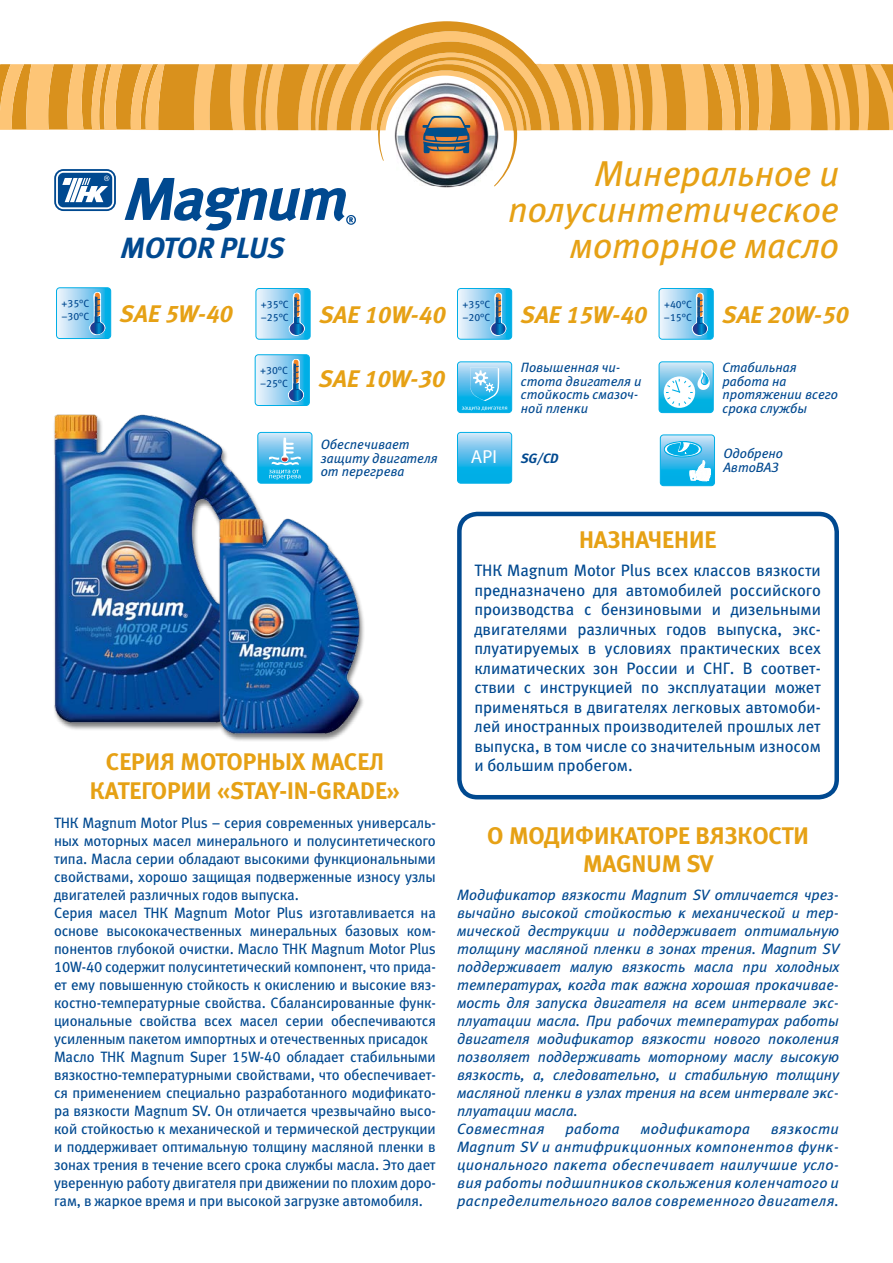
<style>
.page{position:relative;width:893px;height:1263px;background:#fff}
.page>*{position:absolute;margin:0;border:0;box-sizing:border-box;transform-origin:0 0}
.t1{font:italic 36px/36px "Meta Book LFC";color:#e6a115;text-align:right}
.t2{font:italic 29.25px "Meta Bold LFC";letter-spacing:-.01em;color:#004990}
.t3{font:24px/28.8px "Meta Bold LFC";color:#e6a115;text-align:center}
.t4{font:italic 24px "Meta Bold LFC";color:#e6a115}
.t5{font:18.9px "Myriad Pro";color:#fff}
.t6{font:16.5px/19.5px "Meta Book LFC";color:#004990;text-align:justify}
.t7{font:15px/18px "Meta Book LFC";letter-spacing:-.01em;color:#004990}
.t8{font:italic 15px/18px "Meta Book LFC";color:#004990}
.t9{font:italic 15px "Meta Book LFC";letter-spacing:.02em;color:#004990}
.t10{font:italic 13.5px/13.5px "Meta Book LFC";color:#004990}
.t11{font:italic 13.5px "Meta Bold LFC";color:#004990}
.t12{font:10.5px/13.5px "Meta Book LFC";color:#004990}
</style>
<div class="page">
<svg style="left:0;top:21px;width:893px;height:210px"></svg>
<div style="left:53px;top:415px;width:313px;height:327px;background:#000;opacity:.5"></div>
<img style="left:53px;top:414px;width:221px;height:312px">
<img style="left:215px;top:515px;width:148px;height:223px">
<svg style="left:255px;top:355px;width:55px;height:51px;background:#85c6e6"></svg>
<svg style="left:256px;top:288px;width:55px;height:52px;background:#85c6e6"></svg>
<svg style="left:457px;top:288px;width:56px;height:52px;background:#84c7e6"></svg>
<svg style="left:659px;top:288px;width:55px;height:52px;background:#84c6e6"></svg>
<div style="left:659px;top:361px;width:55px;height:52px;border:1px solid #00aee6;border-radius:3px"></div>
<svg style="left:659px;top:362px;width:54px;height:51px"></svg>
<div style="left:457px;top:512px;width:382px;height:287px;border:4px solid #004990;border-radius:18px"></div>
<svg style="left:457px;top:362px;width:55px;height:51px;background:#5bc4ed"></svg>
<svg style="left:660px;top:435px;width:54px;height:51px;background:#58c4ed"></svg>
<svg style="left:457px;top:432px;width:55px;height:51px;background:#4fbeeb"></svg>
<div style="left:457px;top:432px;width:55px;height:51px;border:1px solid #00aee6;border-radius:3px"></div>
<div style="left:56px;top:287px;width:55px;height:52px;border:1px solid #00aee6;border-radius:3px"></div>
<svg style="left:57px;top:288px;width:55px;height:51px;background:#88c7e6"></svg>
<p class="t12" style="left:61px;top:296px;width:30px">+35°C –30°C</p>
<h2 class="t2" style="left:121px;top:230px;width:165px">MOTOR PLUS</h2>
<h1 class="t1" style="left:508px;top:155px;width:332px">Минеральное и полусинтетическое моторное масло</h1>
<h3 class="t4" style="left:120px;top:299px;width:115px">SAE 5W-40</h3>
<p class="t12" style="left:261px;top:297px;width:30px">+35°C –25°C</p>
<h3 class="t4" style="left:521px;top:300px;width:128px">SAE 15W-40</h3>
<p class="t12" style="left:462px;top:297px;width:30px">+35°C –20°C</p>
<h3 class="t4" style="left:722px;top:300px;width:128px">SAE 20W-50</h3>
<p class="t12" style="left:664px;top:297px;width:30px">+40°C –15°C</p>
<h3 class="t4" style="left:319px;top:300px;width:128px">SAE 10W-40</h3>
<p class="t12" style="left:260px;top:363px;width:30px">+30°C –25°C</p>
<h3 class="t4" style="left:319px;top:364px;width:128px">SAE 10W-30</h3>
<p class="t10" style="left:321px;top:438px;width:118px">Обеспечивает защиту двигателя от перегрева</p>
<p class="t10" style="left:521px;top:361px;width:122px">Повышенная чи&shy;стота двигателя и стойкость смазоч&shy;ной пленки</p>
<p class="t5" style="left:471px;top:445px;width:28px">API</p>
<p class="t11" style="left:521px;top:450px;width:39px">SG/CD</p>
<p class="t10" style="left:722px;top:361px;width:117px">Стабильная работа на протяжении всего срока службы</p>
<p class="t10" style="left:723px;top:447px;width:61px">Одобрено<br>АвтоВАЗ</p>
<h3 class="t3" style="left:579px;top:525px;width:139px">НАЗНАЧЕНИЕ</h3>
<p class="t6" style="left:474px;top:561px;width:348px">ТНК Magnum Motor Plus всех классов вязкости предназначено для автомобилей российского производства с бензиновыми и дизельными двигателями различных годов выпуска, экс&shy;плуатируемых в условиях практических всех климатических зон России и СНГ. В соответ&shy;ствии с инструкцией по эксплуатации может применяться в двигателях легковых автомоби&shy;лей иностранных производителей прошлых лет выпуска, в том числе со значительным износом</p>
<h3 class="t3" style="left:106px;top:747px;width:280px">СЕРИЯ МОТОРНЫХ МАСЕЛ</h3>
<p class="t6" style="left:474px;top:756px;width:160px">и большим пробегом.</p>
<h3 class="t3" style="left:90px;top:776px;width:312px">КАТЕГОРИИ «STAY-IN-GRADE»</h3>
<p class="t7" style="left:54px;top:814px;width:383px">ТНК Magnum Motor Plus – серия современных универсаль&shy;ных моторных масел минерального и полусинтетического типа. Масла серии обладают высокими функциональными свойствами, хорошо защищая подверженные износу узлы двигателей различных годов выпуска.<br>Серия масел ТНК Magnum Motor Plus изготавливается на основе высококачественных минеральных базовых ком&shy;понентов глубокой очистки. Масло ТНК Magnum Motor Plus 10W-40 содержит полусинтетический компонент, что прида&shy;ет ему повышенную стойкость к окислению и высокие вяз&shy;костно-температурные свойства. Сбалансированные функ&shy;циональные свойства всех масел серии обеспечиваются усиленным пакетом импортных и отечественных присадок Масло ТНК Magnum Super 15W-40 обладает стабильными вязкостно-температурными свойствами, что обеспечивает&shy;ся применением специально разработанного модификато&shy;ра вязкости Magnum SV. Он отличается чрезвычайно высо&shy;кой стойкостью к механической и термической деструкции и поддерживает оптимальную толщину масляной пленки в зонах трения в течение всего срока службы масла. Это дает уверенную работу двигателя при движении по плохим доро&shy;гам, в жаркое время и при высокой загрузке автомобиля.</p>
<h3 class="t3" style="left:487px;top:821px;width:320px">О МОДИФИКАТОРЕ ВЯЗКОСТИ<br>MAGNUM SV</h3>
<p class="t8" style="left:457px;top:886px;width:384px">Модификатор вязкости Magnum SV отличается чрез&shy;вычайно высокой стойкостью к механической и тер&shy;мической деструкции и поддерживает оптимальную толщину масляной пленки в зонах трения. Magnum SV поддерживает малую вязкость масла при холодных температурах, когда так важна хорошая прокачивае&shy;мость для запуска двигателя на всем интервале экс&shy;плуатации масла. При рабочих температурах работы двигателя модификатор вязкости нового поколения позволяет поддерживать моторному маслу высокую вязкость, а, следовательно, и стабильную толщину масляной пленки в узлах трения на всем интервале экс&shy;плуатации масла.<br>Совместная</p>
<p class="t8" style="left:565px;top:1120px;width:56px">работа</p>
<p class="t9" style="left:641px;top:1120px;width:111px">модификатора</p>
<p class="t8" style="left:457px;top:1120px;width:383px;text-align:justify;text-indent:314px">вязкости Magnum SV и антифрикционных компонентов функ&shy;ционального пакета обеспечивает наилучшие усло&shy;вия работы подшипников скольжения коленчатого и распределительного валов современного двигателя.</p>
</div>
